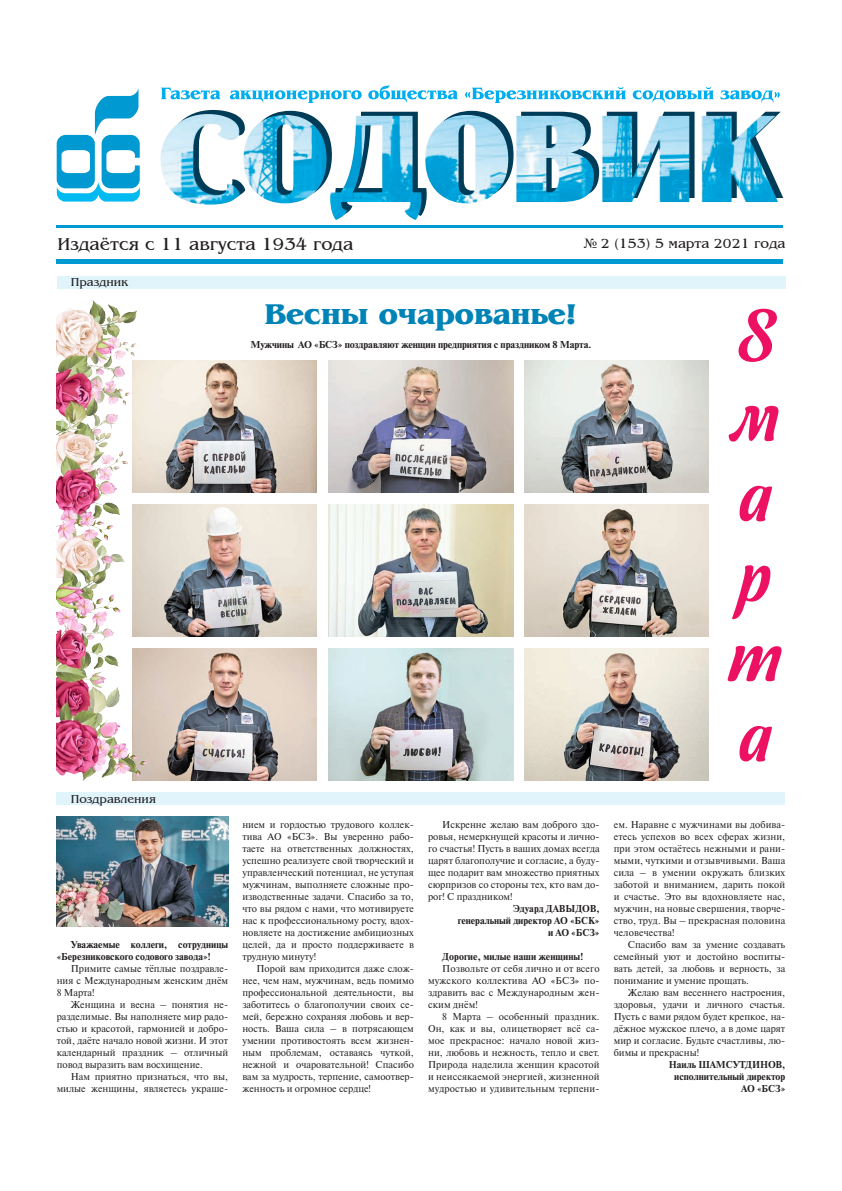
<style>
.page{position:relative;width:842px;height:1191px;background:#fff}
.page>*{position:absolute;margin:0;border:0;box-sizing:border-box;transform-origin:0 0}
.t1{font:75px/80px "Dessert Script";color:#ec1163}
.t2{font:700 30px "Benguiat";color:#0083b6}
.t3{font:18px "Benguiat";color:#231f20}
.t4{font:14px "Benguiat";color:#231f20}
.t5{font:12px "Benguiat";color:#231f20}
.t6{font:10px/12px "Newton C";color:#231f20;text-align:justify}
.t7{font:700 10px/12px "Newton C";color:#231f20;text-align:right}
.s1{font-family:"Times New Roman"}
</style>
<div class="page">
<img style="left:524px;top:360px;width:185px;height:132px">
<img style="left:524px;top:504px;width:185px;height:132px">
<img style="left:524px;top:648px;width:185px;height:132px">
<img style="left:147px;top:648px;width:169px;height:132px">
<svg style="left:192px;top:110px;width:591px;height:88px"></svg>
<svg style="left:57px;top:88px;width:83px;height:114px"></svg>
<img style="left:161px;top:114px;width:617px;height:106px">
<svg style="left:161px;top:87px;width:59px;height:12px"></svg>
<svg style="left:230px;top:90px;width:132px;height:13px"></svg>
<svg style="left:368px;top:85px;width:90px;height:18px"></svg>
<svg style="left:465px;top:87px;width:161px;height:16px"></svg>
<svg style="left:633px;top:87px;width:81px;height:16px"></svg>
<svg style="left:720px;top:90px;width:60px;height:13px"></svg>
<hr style="left:57px;top:260px;width:726px;height:4px;background:#0099d1">
<hr style="left:57px;top:226px;width:726px;height:2px;background:#0099d1">
<div style="left:57px;top:276px;width:728px;height:12px;background:#e1f4fc"></div>
<div style="left:57px;top:792px;width:728px;height:12px;background:#e1f4fc"></div>
<img style="left:147px;top:360px;width:169px;height:132px">
<img style="left:329px;top:360px;width:184px;height:132px">
<img style="left:147px;top:504px;width:169px;height:132px">
<img style="left:329px;top:504px;width:184px;height:132px">
<img style="left:329px;top:648px;width:184px;height:132px">
<img style="left:57px;top:816px;width:171px;height:111px">
<img style="left:57px;top:300px;width:90px;height:480px">
<h3 class="t3" style="left:58px;top:235px;width:297px">Издаётся с 11 августа 1934 года</h3>
<p class="t5" style="left:71px;top:276px;width:59px">Праздник</p>
<h3 class="t4" style="left:584px;top:236px;width:203px"><span class="s1">№</span> 2 (153) 5 марта 2021 года</h3>
<p class="t5" style="left:71px;top:792px;width:87px">Поздравления</p>
<p class="t7" style="left:57px;top:939px;width:173px;text-align:left;text-indent:14px">Уважаемые коллеги, сотрудницы «Березниковского содового завода»!</p>
<p class="t6" style="left:57px;top:963px;width:173px;text-indent:14px">Примите самые тёплые поздравле&shy;ния с Международным женским днём 8 Марта!</p>
<p class="t6" style="left:57px;top:999px;width:173px;text-indent:14px">Женщина и весна – понятия не&shy;разделимые. Вы наполняете мир радо&shy;стью и красотой, гармонией и добро&shy;той, даёте начало новой жизни. И этот календарный праздник – отличный повод выразить вам восхищение.</p>
<p class="t6" style="left:57px;top:1071px;width:173px;text-align:right">Нам приятно признаться, что вы, милые женщины, являетесь украше-</p>
<h2 class="t2" style="left:265px;top:298px;width:314px">Весны очарованье!</h2>
<p class="t7" style="left:250px;top:339px;width:343px">Мужчины АО «БСЗ» поздравляют женщин предприятия с праздником 8 Марта.</p>
<h1 class="t1" style="left:727px;top:295px;width:57px">8 м а р т а</h1>
<p class="t6" style="left:242px;top:819px;width:173px">нием и гордостью трудового коллек&shy;тива АО «БСЗ». Вы уверенно рабо&shy;таете на ответственных должностях, успешно реализуете свой творческий и управленческий потенциал, не уступая мужчинам, выполняете сложные про&shy;изводственные задачи. Спасибо за то, что вы рядом с нами, что мотивируете нас к профессиональному росту, вдох&shy;новляете на достижение амбициозных целей, да и просто поддерживаете в трудную минуту!</p>
<p class="t6" style="left:242px;top:963px;width:173px;text-indent:14px">Порой вам приходится даже слож&shy;нее, чем нам, мужчинам, ведь помимо профессиональной деятельности, вы заботитесь о благополучии своих се&shy;мей, бережно сохраняя любовь и вер&shy;ность. Ваша сила – в потрясающем умении противостоять всем жизнен&shy;ным проблемам, оставаясь чуткой, нежной и очаровательной! Спасибо вам за мудрость, терпение, самоотвер&shy;женность и огромное сердце!</p>
<p class="t6" style="left:428px;top:819px;width:173px;text-indent:14px">Искренне желаю вам доброго здо&shy;ровья, немеркнущей красоты и лично&shy;го счастья! Пусть в ваших домах всегда царят благополучие и согласие, а буду&shy;щее подарит вам множество приятных сюрпризов со стороны тех, кто вам до&shy;рог! С праздником!</p>
<p class="t7" style="left:458px;top:903px;width:143px">Эдуард ДАВЫДОВ, генеральный директор АО «БСК» и АО «БСЗ»</p>
<p class="t7" style="left:442px;top:951px;width:143px">Дорогие, милые наши женщины!</p>
<p class="t6" style="left:428px;top:963px;width:173px;text-indent:14px">Позвольте от себя лично и от всего мужского коллектива АО «БСЗ» по&shy;здравить вас с Международным жен&shy;ским днём!</p>
<p class="t6" style="left:428px;top:1011px;width:173px;text-indent:14px">8 Марта – особенный праздник.<br>Он, как и вы, олицетворяет всё са&shy;мое прекрасное: начало новой жиз&shy;ни, любовь и нежность, тепло и свет.<br>Природа наделила женщин красотой и неиссякаемой энергией, жизненной мудростью и удивительным терпени-</p>
<p class="t6" style="left:614px;top:819px;width:173px">ем. Наравне с мужчинами вы добива&shy;етесь успехов во всех сферах жизни, при этом остаётесь нежными и рани&shy;мыми, чуткими и отзывчивыми. Ваша сила – в умении окружать близких заботой и вниманием, дарить покой и счастье. Это вы вдохновляете нас, мужчин, на новые свершения, творче&shy;ство, труд. Вы – прекрасная половина человечества!</p>
<p class="t6" style="left:614px;top:939px;width:173px;text-indent:14px">Спасибо вам за умение создавать семейный уют и достойно воспиты&shy;вать детей, за любовь и верность, за понимание и умение прощать.</p>
<p class="t6" style="left:614px;top:987px;width:173px;text-indent:14px">Желаю вам весеннего настроения, здоровья, удачи и личного счастья.<br>Пусть с вами рядом будет крепкое, на&shy;дёжное мужское плечо, а в доме царят мир и согласие. Будьте счастливы, лю&shy;бимы и прекрасны!</p>
<p class="t7" style="left:669px;top:1059px;width:118px">Наиль ШАМСУТДИНОВ, исполнительный директор<br>АО «БСЗ»</p>
</div>
